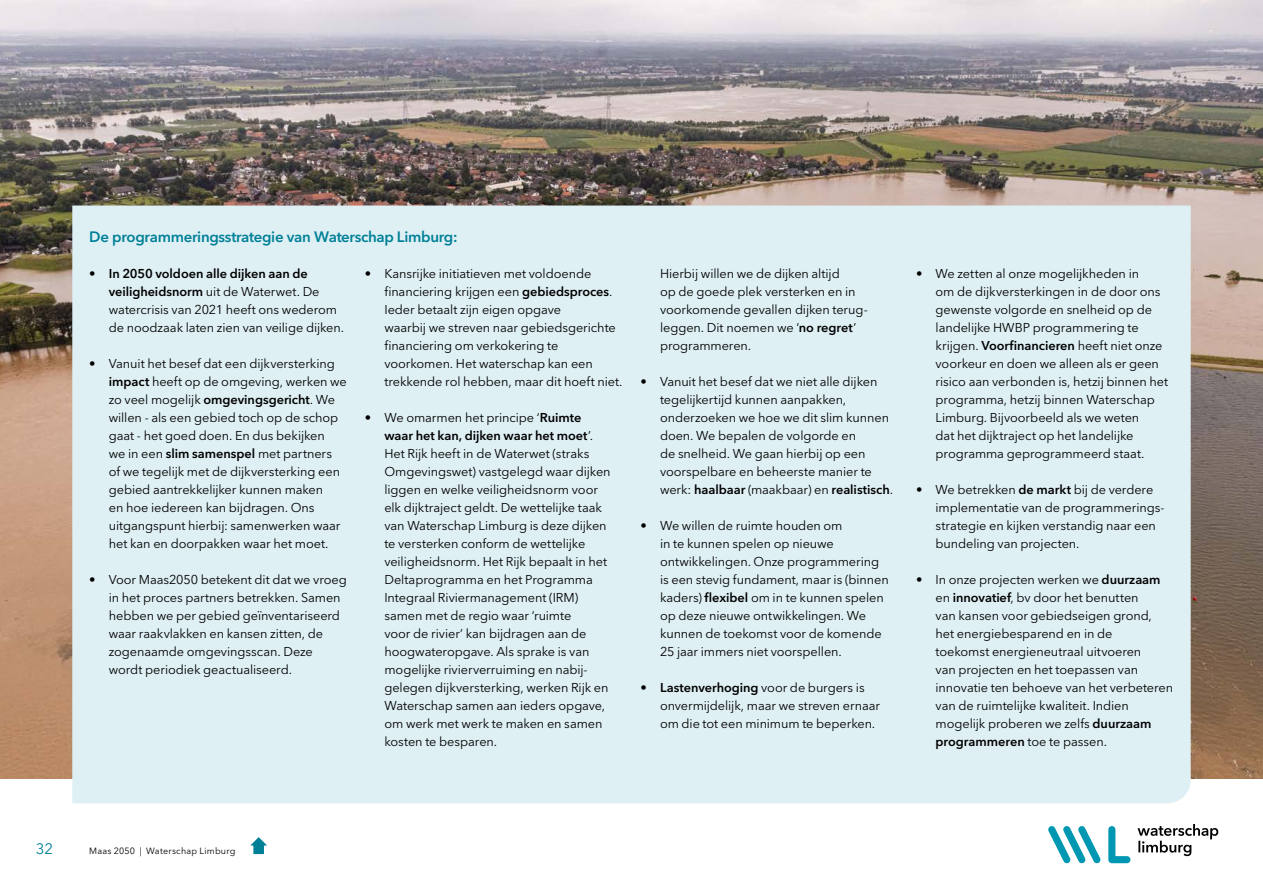
<style>
.page{position:relative;width:1263px;height:893px;background:#fff}
.page>*{position:absolute;margin:0;border:0;box-sizing:border-box;transform-origin:0 0}
.Subkop1{font:600 15px "Avenir Next LT Pro";letter-spacing:-.02em;color:#008097}
.t1{font:15px "Avenir Next LT Pro";color:#008097}
.t2{font:12.75px/18px "Avenir Next LT Pro";letter-spacing:-.01em;color:#000}
.t3{font:9px "Avenir Next LT Pro Regular 4";letter-spacing:.025em;color:#000}
.s1{font-weight:600}
</style>
<div class="page">
<svg style="left:1137px;top:824px;width:81px;height:32px"></svg>
<svg style="left:1048px;top:826px;width:53px;height:38px"></svg>
<svg style="left:1108px;top:826px;width:22px;height:37px"></svg>
<img style="left:0;top:0;width:1263px;height:778px">
<div style="left:72px;top:206px;width:1119px;height:597px;background:#dff0f5"></div>
<svg style="left:250px;top:837px;width:17px;height:18px"></svg>
<p class="Subkop1" style="left:89px;top:223px;width:370px">De programmeringsstrategie van Waterschap Limburg:</p>
<p class="t2" style="left:109px;top:264px;width:237px;text-indent:-20px">• <span class="s1">In 2050 voldoen alle dijken aan de veiligheidsnorm</span> uit de Waterwet. De watercrisis van 2021 heeft ons wederom de noodzaak laten zien van veilige dijken.</p>
<p class="t2" style="left:109px;top:354px;width:240px;text-indent:-20px">• Vanuit het besef dat een dijkversterking <span class="s1">impact</span> heeft op de omgeving, werken we zo veel mogelijk <span class="s1">omgevingsgericht</span>. We willen - als een gebied toch op de schop gaat - het goed doen. En dus bekijken<br>we in een <span class="s1">slim samenspel</span> met partners<br>of we tegelijk met de dijkversterking een gebied aantrekkelijker kunnen maken<br>en hoe iedereen kan bijdragen. Ons uitgangspunt hierbij: samenwerken waar het kan en doorpakken waar het moet.</p>
<p class="t2" style="left:109px;top:570px;width:240px;text-indent:-20px">• Voor Maas2050 betekent dit dat we vroeg in het proces partners betrekken. Samen hebben we per gebied geïnventariseerd waar raakvlakken en kansen zitten, de zogenaamde omgevingsscan. Deze wordt periodiek geactualiseerd.</p>
<p class="t2" style="left:384px;top:264px;width:240px;text-indent:-20px">• Kansrijke initiatieven met voldoende financiering krijgen een <span class="s1">gebiedsproces</span>.<br>Ieder betaalt zijn eigen opgave<br>waarbij we streven naar gebiedsgerichte financiering om verkokering te voorkomen. Het waterschap kan een trekkende rol hebben, maar dit hoeft niet.</p>
<p class="t2" style="left:384px;top:408px;width:228px;text-indent:-20px">• We omarmen het principe ‘<span class="s1">Ruimte waar het kan, dijken waar het moet</span>’.<br>Het Rijk heeft in de Waterwet (straks Omgevingswet) vastgelegd waar dijken liggen en welke veiligheidsnorm voor elk dijktraject geldt. De wettelijke taak van Waterschap Limburg is deze dijken te versterken conform de wettelijke veiligheidsnorm. Het Rijk bepaalt in het Deltaprogramma en het Programma Integraal Riviermanagement (IRM) samen met de regio waar ‘ruimte<br>voor de rivier’ kan bijdragen aan de hoogwateropgave. Als sprake is van mogelijke rivierverruiming en nabij&shy;gelegen dijkversterking, werken Rijk en Waterschap samen aan ieders opgave, om werk met werk te maken en samen kosten te besparen.</p>
<p class="t2" style="left:660px;top:264px;width:208px">Hierbij willen we de dijken altijd<br>op de goede plek versterken en in voorkomende gevallen dijken terug&shy;leggen. Dit noemen we ‘<span class="s1">no regret</span>’ programmeren.</p>
<p class="t2" style="left:660px;top:372px;width:235px;text-indent:-20px">• Vanuit het besef dat we niet alle dijken tegelijkertijd kunnen aanpakken, onderzoeken we hoe we dit slim kunnen doen. We bepalen de volgorde en<br>de snelheid. We gaan hierbij op een voorspelbare en beheerste manier te werk: <span class="s1">haalbaar</span> (maakbaar) en <span class="s1">realistisch</span>.</p>
<p class="t2" style="left:660px;top:516px;width:230px;text-indent:-20px">• We willen de ruimte houden om<br>in te kunnen spelen op nieuwe ontwikkelingen. Onze programmering is een stevig fundament, maar is (binnen kaders) <span class="s1">flexibel</span> om in te kunnen spelen op deze nieuwe ontwikkelingen. We kunnen de toekomst voor de komende 25 jaar immers niet voorspellen.</p>
<p class="t2" style="left:660px;top:678px;width:221px;text-indent:-20px">• <span class="s1">Lastenverhoging</span> voor de burgers is onvermijdelijk, maar we streven ernaar om die tot een minimum te beperken.</p>
<p class="t2" style="left:935px;top:264px;width:234px;text-indent:-20px">• We zetten al onze mogelijkheden in<br>om de dijkversterkingen in de door ons gewenste volgorde en snelheid op de landelijke HWBP programmering te krijgen. <span class="s1">Voorfinancieren</span> heeft niet onze voorkeur en doen we alleen als er geen risico aan verbonden is, hetzij binnen het programma, hetzij binnen Waterschap Limburg. Bijvoorbeeld als we weten<br>dat het dijktraject op het landelijke programma geprogrammeerd staat.</p>
<p class="t2" style="left:935px;top:480px;width:229px;text-indent:-20px">• We betrekken <span class="s1">de markt</span> bij de verdere implementatie van de programmerings&shy;strategie en kijken verstandig naar een bundeling van projecten.</p>
<p class="t2" style="left:935px;top:570px;width:239px;text-indent:-20px">• In onze projecten werken we <span class="s1">duurzaam </span>en <span class="s1">innovatief</span>, bv door het benutten<br>van kansen voor gebiedseigen grond, het energiebesparend en in de<br>toekomst energieneutraal uitvoeren<br>van projecten en het toepassen van innovatie ten behoeve van het verbeteren van de ruimtelijke kwaliteit. Indien mogelijk proberen we zelfs <span class="s1">duurzaam programmeren</span> toe te passen.</p>
<p class="t1" style="left:36px;top:836px;width:19px">32</p>
<p class="t3" style="left:89px;top:843px;width:148px">Maas 2050 | Waterschap Limburg</p>
</div>
